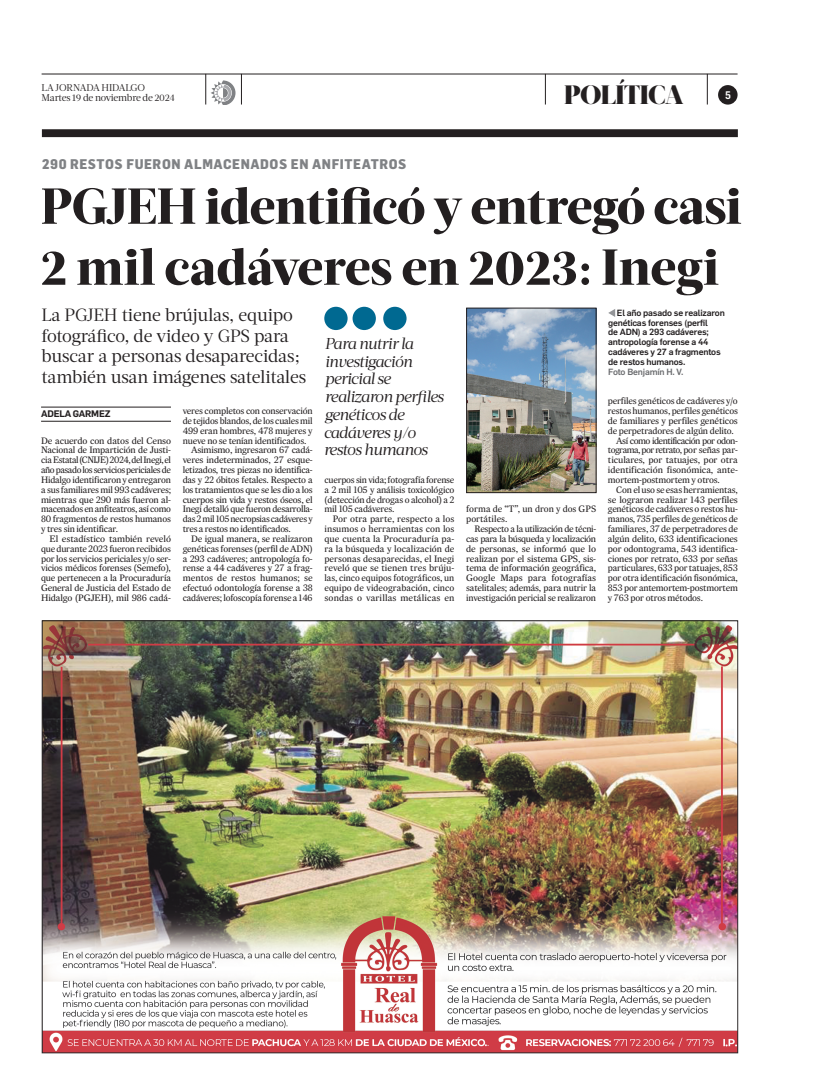
<style>
.page{position:relative;width:822px;height:1089px;background:#fff}
.page>*{position:absolute;margin:0;border:0;box-sizing:border-box;transform-origin:0 0}
.t1{font:800 50.4px/61px "Acta Headline";letter-spacing:-.01em;color:#231f20}
.t2{font:900 26.6px "Acta Display";letter-spacing:-.02em;color:#231f20}
.t3{font:17.7px/20.7px "Acta Deck";letter-spacing:-.01em;color:#231f20}
.t4{font:italic 15.7px/17.7px "Acta Deck";letter-spacing:-.04em;color:#231f20}
.t5{font:800 13.8px "Flama Semicondensed";letter-spacing:.04em;color:#808285}
.t6{font:600 10.8px "Flama Semicond";color:#fff}
.t7{font:9.8px/9.8px "Acta Deck";letter-spacing:-.025em;color:#231f20}
.t8{font:9.3px "Expresso Tx";letter-spacing:-.02em;color:#231f20}
.t9{font:9.3px "Expresso Tx";color:#231f20}
.t10{font:9.3px "Expresso Tx";letter-spacing:.005em;color:#231f20}
.t11{font:9.3px "Expresso Tx";letter-spacing:-.045em;color:#231f20}
.t12{font:9.3px "Expresso Tx";letter-spacing:-.04em;color:#231f20}
.t13{font:9.3px "Expresso Tx";letter-spacing:-.06em;color:#231f20}
.t14{font:9.3px "Expresso Tx";letter-spacing:-.055em;color:#231f20}
.t15{font:9.3px "Expresso Tx";letter-spacing:.01em;color:#231f20}
.t16{font:600 9.3px "Flama";letter-spacing:-.02em;color:#231f20}
.t17{font:500 8.9px/9.8px "Flama";letter-spacing:-.02em;color:#231f20}
.s1{color:#6c6d70}
</style>
<div class="page">
<div style="left:42px;top:129px;width:696px;height:8px;background:#231f20"></div>
<hr style="left:42px;top:74px;width:696px;height:1px;background:#231f20">
<div style="left:718px;top:85px;width:20px;height:20px;background:#231f20;border-radius:50%"></div>
<hr style="left:206px;top:74px;width:1px;height:31px;background:#231f20">
<hr style="left:241px;top:74px;width:1px;height:31px;background:#231f20">
<hr style="left:545px;top:74px;width:1px;height:31px;background:#231f20">
<hr style="left:707px;top:74px;width:1px;height:31px;background:#231f20">
<svg style="left:211px;top:80px;width:24px;height:25px"></svg>
<hr style="left:41px;top:407px;width:130px;height:1px;background:#231f20">
<hr style="left:41px;top:421px;width:130px;height:1px;background:#231f20">
<img style="left:468px;top:310px;width:126px;height:181px">
<div style="left:466px;top:308px;width:130px;height:185px;border:1px solid #231f20"></div>
<div style="left:324px;top:307px;width:24px;height:23px;background:#006991;border-radius:50%"></div>
<div style="left:353px;top:307px;width:23px;height:23px;background:#006991;border-radius:50%"></div>
<div style="left:383px;top:307px;width:24px;height:23px;background:#006991;border-radius:50%"></div>
<svg style="left:608px;top:309px;width:7px;height:8px"></svg>
<img style="left:44px;top:623px;width:692px;height:428px">
<p class="t7" style="left:42px;top:83px;width:135px">LA JORNADA HIDALGO<br>Martes 19 de noviembre de 2024</p>
<p class="t2" style="left:564px;top:79px;width:121px">POLÍTICA</p>
<p class="t6" style="left:725px;top:88px;width:7px">5</p>
<p class="t5" style="left:42px;top:155px;width:366px">290 RESTOS FUERON ALMACENADOS EN ANFITEATROS</p>
<p class="t1" style="left:41px;top:176px;width:702px">PGJEH identificó y entregó casi<br>2 mil cadáveres en 2023: Inegi</p>
<p class="t3" style="left:42px;top:305px;width:266px">La PGJEH tiene brújulas, equipo fotográfico, de video y GPS para buscar a personas desaparecidas; también usan imágenes satelitales</p>
<p class="t17" style="left:608px;top:307px;width:118px;text-indent:9px">El año pasado se realizaron genéticas forenses (perfil<br>de ADN) a 293 cadáveres; antropología forense a 44 cadáveres y 27 a fragmentos de restos humanos.<br><span class="s1">Foto Benjamín H. V.</span></p>
<p class="t4" style="left:324px;top:335px;width:122px">Para nutrir la investigación pericial se realizaron perfiles genéticos de cadáveres y/o restos humanos</p>
<p class="t8" style="left:608px;top:395px;width:131px">perfiles genéticos de cadáveres y/o</p>
<p class="t8" style="left:608px;top:405px;width:132px">restos humanos, perfiles genéticos</p>
<p class="t8" style="left:608px;top:415px;width:131px">de familiares y perfiles genéticos</p>
<p class="t8" style="left:608px;top:425px;width:127px">de perpetradores de algún delito.</p>
<p class="t14" style="left:616px;top:435px;width:123px">Así como identificación por odon-</p>
<p class="t13" style="left:608px;top:445px;width:131px">tograma, por retrato, por señas par-</p>
<p class="t8" style="left:608px;top:454px;width:131px">ticulares, por tatuajes, por otra</p>
<p class="t8" style="left:608px;top:464px;width:131px">identificación fisonómica, ante-</p>
<p class="t8" style="left:608px;top:474px;width:114px">mortem-postmortem y otros.</p>
<p class="t8" style="left:616px;top:484px;width:123px">Con el uso se esas herramientas,</p>
<p class="t8" style="left:608px;top:494px;width:131px">se lograron realizar 143 perfiles</p>
<p class="t8" style="left:608px;top:504px;width:131px">genéticos de cadáveres o restos hu-</p>
<p class="t8" style="left:608px;top:513px;width:131px">manos, 735 perfiles de genéticos de</p>
<p class="t8" style="left:608px;top:523px;width:131px">familiares, 37 de perpetradores de</p>
<p class="t8" style="left:608px;top:533px;width:131px">algún delito, 633 identificaciones</p>
<p class="t8" style="left:608px;top:543px;width:131px">por odontograma, 543 identifica-</p>
<p class="t8" style="left:608px;top:553px;width:131px">ciones por retrato, 633 por señas</p>
<p class="t8" style="left:608px;top:563px;width:131px">particulares, 633 por tatuajes, 853</p>
<p class="t8" style="left:608px;top:572px;width:131px">por otra identificación fisonómica,</p>
<p class="t8" style="left:608px;top:582px;width:132px">853 por antemortem-postmortem</p>
<p class="t8" style="left:608px;top:592px;width:97px">y 763 por otros métodos.</p>
<p class="t8" style="left:183px;top:405px;width:131px">veres completos con conservación</p>
<p class="t8" style="left:183px;top:415px;width:131px">de tejidos blandos, de los cuales mil</p>
<p class="t8" style="left:183px;top:425px;width:131px">499 eran hombres, 478 mujeres y</p>
<p class="t8" style="left:183px;top:435px;width:125px">nueve no se tenían identificados.</p>
<p class="t8" style="left:191px;top:445px;width:123px">Asimismo, ingresaron 67 cadá-</p>
<p class="t8" style="left:183px;top:454px;width:131px">veres indeterminados, 27 esque-</p>
<p class="t8" style="left:183px;top:464px;width:131px">letizados, tres piezas no identifica-</p>
<p class="t8" style="left:183px;top:474px;width:131px">das y 22 óbitos fetales. Respecto a</p>
<p class="t8" style="left:183px;top:484px;width:131px">los tratamientos que se les dio a los</p>
<p class="t8" style="left:183px;top:494px;width:132px">cuerpos sin vida y restos óseos, el</p>
<p class="t8" style="left:183px;top:504px;width:131px">Inegi detalló que fueron desarrolla-</p>
<p class="t8" style="left:183px;top:513px;width:131px">das 2 mil 105 necropsias cadáveres y</p>
<p class="t8" style="left:183px;top:523px;width:110px">tres a restos no identificados.</p>
<p class="t8" style="left:191px;top:533px;width:123px">De igual manera, se realizaron</p>
<p class="t8" style="left:183px;top:543px;width:131px">genéticas forenses (perfil de ADN)</p>
<p class="t8" style="left:183px;top:553px;width:131px">a 293 cadáveres; antropología fo-</p>
<p class="t8" style="left:183px;top:563px;width:131px">rense a 44 cadáveres y 27 a frag-</p>
<p class="t8" style="left:183px;top:572px;width:131px">mentos de restos humanos; se</p>
<p class="t8" style="left:183px;top:582px;width:132px">efectuó odontología forense a 38</p>
<p class="t8" style="left:183px;top:592px;width:131px">cadáveres; lofoscopía forense a 146</p>
<p class="t16" style="left:41px;top:407px;width:71px">ADELA GARMEZ</p>
<p class="t8" style="left:41px;top:435px;width:132px">De acuerdo con datos del Censo</p>
<p class="t8" style="left:41px;top:445px;width:131px">Nacional de Impartición de Justi-</p>
<p class="t11" style="left:41px;top:454px;width:132px">cia Estatal (CNIJE) 2024, del Inegi, el</p>
<p class="t11" style="left:41px;top:464px;width:131px">año pasado los servicios periciales de</p>
<p class="t8" style="left:41px;top:474px;width:131px">Hidalgo identificaron y entregaron</p>
<p class="t8" style="left:41px;top:484px;width:132px">a sus familiares mil 993 cadáveres;</p>
<p class="t8" style="left:41px;top:494px;width:131px">mientras que 290 más fueron al-</p>
<p class="t8" style="left:41px;top:504px;width:131px">macenados en anfiteatros, así como</p>
<p class="t8" style="left:41px;top:513px;width:131px">80 fragmentos de restos humanos</p>
<p class="t8" style="left:41px;top:523px;width:78px">y tres sin identificar.</p>
<p class="t8" style="left:49px;top:533px;width:123px">El estadístico también reveló</p>
<p class="t8" style="left:41px;top:543px;width:131px">que durante 2023 fueron recibidos</p>
<p class="t8" style="left:41px;top:553px;width:131px">por los servicios periciales y/o ser-</p>
<p class="t8" style="left:41px;top:563px;width:131px">vicios médicos forenses (Semefo),</p>
<p class="t8" style="left:41px;top:572px;width:131px">que pertenecen a la Procuraduría</p>
<p class="t8" style="left:41px;top:582px;width:131px">General de Justicia del Estado de</p>
<p class="t8" style="left:41px;top:592px;width:131px">Hidalgo (PGJEH), mil 986 cadá-</p>
<p class="t8" style="left:325px;top:474px;width:131px">cuerpos sin vida; fotografía forense</p>
<p class="t8" style="left:325px;top:484px;width:131px">a 2 mil 105 y análisis toxicológico</p>
<p class="t8" style="left:325px;top:494px;width:131px">(detección de drogas o alcohol) a 2</p>
<p class="t8" style="left:325px;top:504px;width:72px">mil 105 cadáveres.</p>
<p class="t10" style="left:333px;top:513px;width:123px">Por otra parte, respecto a los</p>
<p class="t9" style="left:325px;top:523px;width:131px">insumos o herramientas con los</p>
<p class="t10" style="left:325px;top:533px;width:131px">que cuenta la Procuraduría pa-</p>
<p class="t9" style="left:325px;top:543px;width:131px">ra la búsqueda y localización de</p>
<p class="t9" style="left:325px;top:553px;width:131px">personas desaparecidas, el Inegi</p>
<p class="t10" style="left:325px;top:563px;width:131px">reveló que se tienen tres brúju-</p>
<p class="t8" style="left:325px;top:572px;width:131px">las, cinco equipos fotográficos, un</p>
<p class="t9" style="left:325px;top:582px;width:131px">equipo de videograbación, cinco</p>
<p class="t15" style="left:325px;top:592px;width:132px">sondas o varillas metálicas en</p>
<p class="t9" style="left:466px;top:504px;width:131px">forma de “T”, un dron y dos GPS</p>
<p class="t9" style="left:466px;top:513px;width:43px">portátiles.</p>
<p class="t12" style="left:475px;top:523px;width:123px">Respecto a la utilización de técni-</p>
<p class="t12" style="left:466px;top:533px;width:131px">cas para la búsqueda y localización</p>
<p class="t8" style="left:466px;top:543px;width:131px">de personas, se informó que lo</p>
<p class="t8" style="left:466px;top:553px;width:131px">realizan por el sistema GPS, sis-</p>
<p class="t8" style="left:466px;top:563px;width:131px">tema de información geográfica,</p>
<p class="t9" style="left:466px;top:572px;width:131px">Google Maps para fotografías</p>
<p class="t8" style="left:466px;top:582px;width:132px">satelitales; además, para nutrir la</p>
<p class="t8" style="left:466px;top:592px;width:131px">investigación pericial se realizaron</p>
</div>
